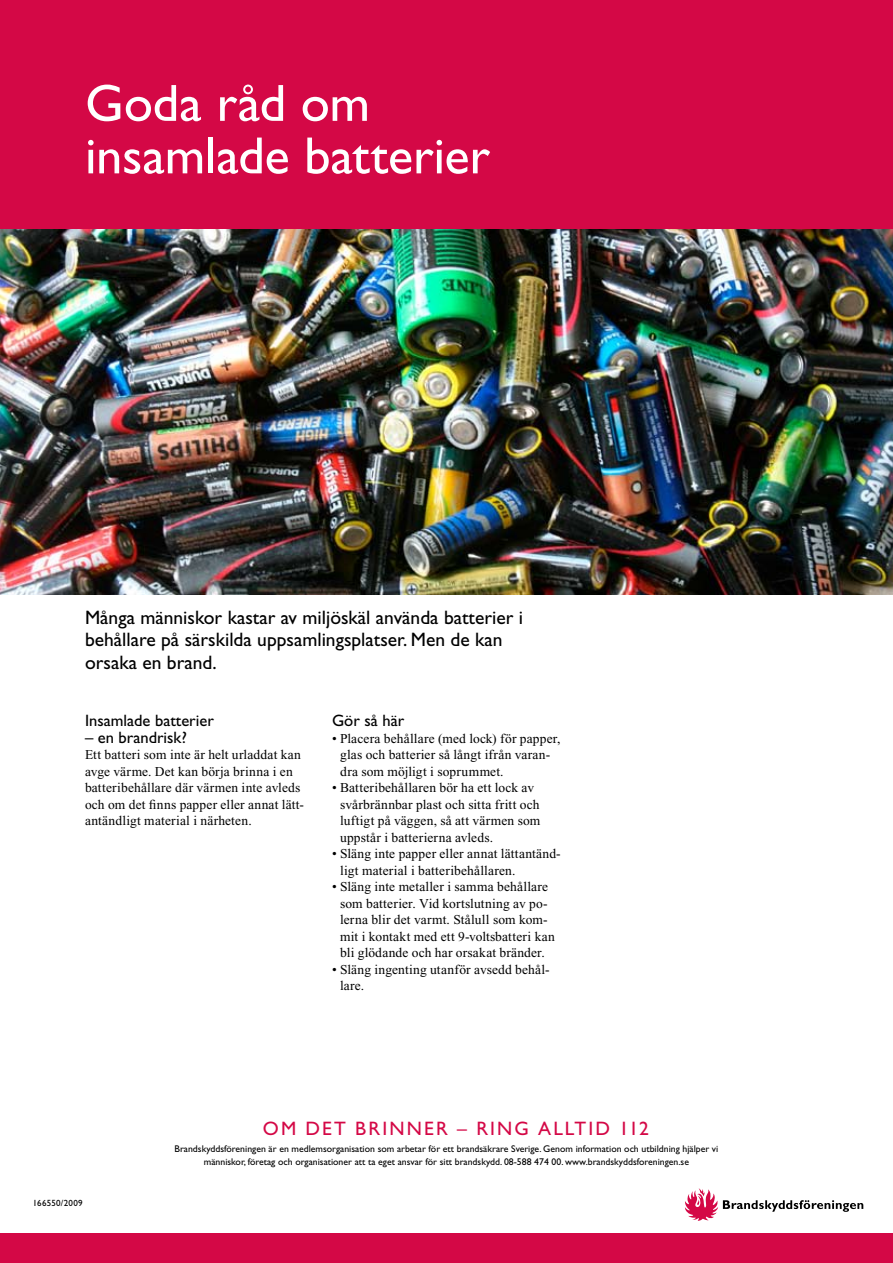
<style>
.page{position:relative;width:893px;height:1263px;background:#fff}
.page>*{position:absolute;margin:0;border:0;box-sizing:border-box;transform-origin:0 0}
.t1{font:52.5px/52.5px "Gill Sans Std";letter-spacing:-.005em;color:#fff}
.t2{font:19.5px/22.5px "Gill Sans Std";color:#000}
.t3{font:19.5px "Gill Sans Std";letter-spacing:.105em;color:#d40846}
.t4{font:16.5px "Gill Sans Std";color:#000}
.t5{font:13.5px/16.5px "Times New Roman";letter-spacing:.01em;color:#000}
.t6{font:9.75px/12.8px "Gill Sans Std";color:#000;text-align:center}
.t7{font:9px "Gill Sans Std";letter-spacing:.025em;color:#000}
</style>
<div class="page">
<svg style="left:685px;top:1188px;width:178px;height:33px"></svg>
<img style="left:0;top:228px;width:893px;height:366px">
<div style="left:0;top:0;width:893px;height:228px;background:#d40846"></div>
<div style="left:0;top:1233px;width:893px;height:30px;background:#d40846"></div>
<h1 class="t1" style="left:85px;top:77px;width:407px">Goda råd om insamlade batterier</h1>
<h2 class="t2" style="left:85px;top:606px;width:440px">Många människor kastar av miljöskäl använda batterier i behållare på särskilda uppsamlingsplatser. Men de kan orsaka en brand.</h2>
<p class="t4" style="left:85px;top:711px;width:130px">Insamlade batterier</p>
<p class="t4" style="left:85px;top:727px;width:103px">– en brandrisk?</p>
<p class="t5" style="left:85px;top:746px;width:221px">Ett batteri som inte är helt urladdat kan avge värme. Det kan börja brinna i en batteribehållare där värmen inte avleds och om det finns papper eller annat lätt&shy;antändligt material i närheten.</p>
<p class="t4" style="left:332px;top:711px;width:74px">Gör så här</p>
<p class="t5" style="left:340px;top:730px;width:222px;text-indent:-8px">• Placera behållare (med lock) för papper, glas och batterier så långt ifrån varan&shy;dra som möjligt i soprummet.</p>
<p class="t5" style="left:340px;top:779px;width:202px;text-indent:-8px">• Batteribehållaren bör ha ett lock av svårbrännbar plast och sitta fritt och luftigt på väggen, så att värmen som uppstår i batterierna avleds.</p>
<p class="t5" style="left:340px;top:845px;width:222px;text-indent:-8px">• Släng inte papper eller annat lättantänd&shy;ligt material i batteribehållaren.</p>
<p class="t5" style="left:340px;top:878px;width:216px;text-indent:-8px">• Släng inte metaller i samma behållare som batterier. Vid kortslutning av po&shy;lerna blir det varmt. Stålull som kom&shy;mit i kontakt med ett 9-voltsbatteri kan bli glödande och har orsakat bränder.</p>
<p class="t5" style="left:340px;top:961px;width:211px;text-indent:-8px">• Släng ingenting utanför avsedd behål&shy;lare.</p>
<p class="t7" style="left:33px;top:1198px;width:51px">166550/2009</p>
<h2 class="t3" style="left:263px;top:1118px;width:388px">Om det brinner – ring alltid 112</h2>
<p class="t6" style="left:175px;top:1142px;width:545px">Brandskyddsföreningen är en medlemsorganisation som arbetar för ett brandsäkrare Sverige. Genom information och utbildning hjälper vi människor, företag och organisationer att ta eget ansvar för sitt brandskydd. 08-588 474 00. www.brandskyddsforeningen.se</p>
</div>
